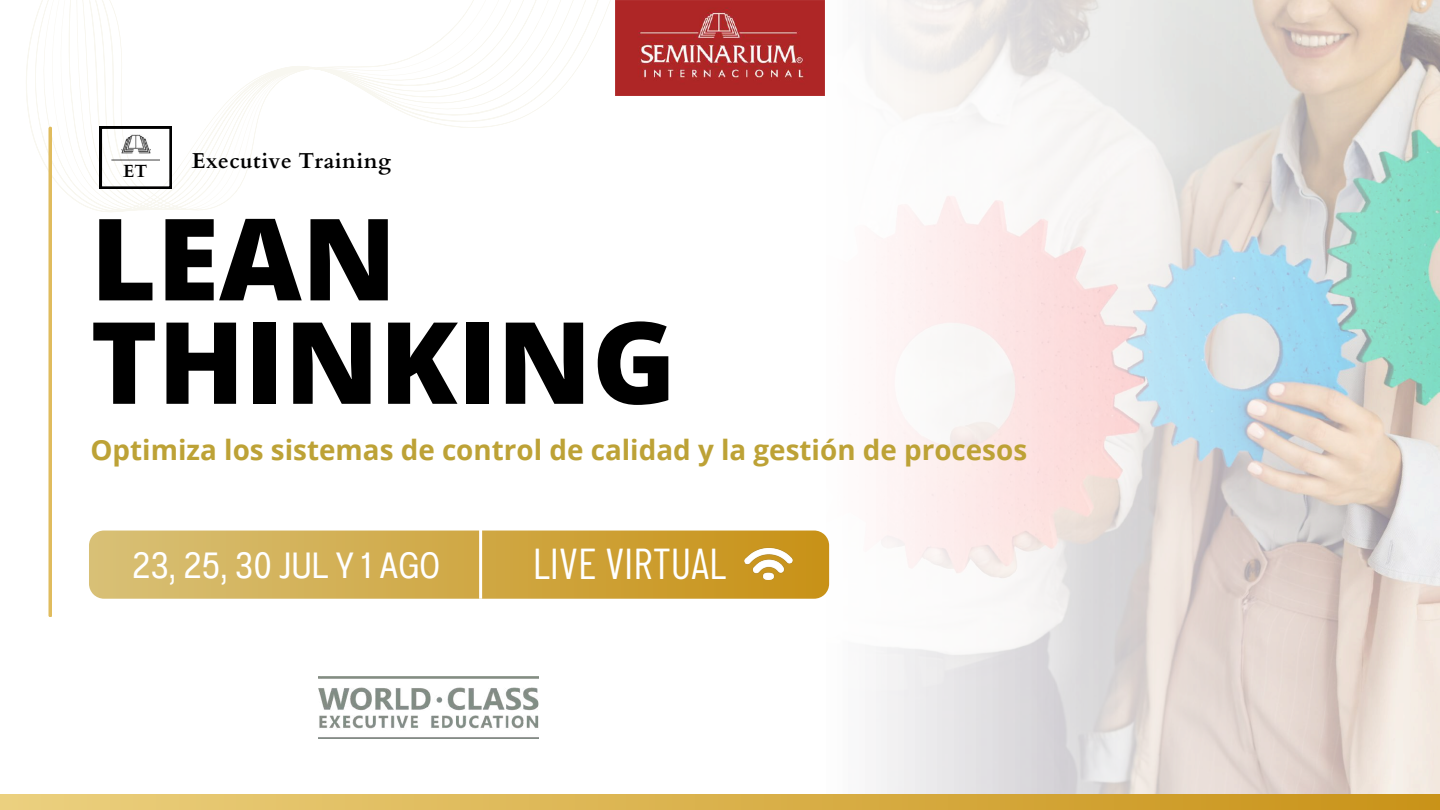
<style>
.page{position:relative;width:1440px;height:810px;background:#fff}
.page>*{position:absolute;margin:0;border:0;box-sizing:border-box;transform-origin:0 0}
.t1{font:800 113.8px/103.4px "Open Sans";color:#000}
.t2{font:43.2px "Barlow Condensed";color:#fff}
.t3{font:36.4px "Anantason Wd 62";color:#fff}
.t4{font:700 27.8px "Open Sans";color:#bda236}
.t5{font:700 21.6px "Cardo";letter-spacing:.02em;color:#000}
.t6{font:700 17.6px "Cardo";color:#000}
</style>
<div class="page">
<img style="left:48px;top:0;width:1392px;height:794px">
<svg style="left:26px;top:0;width:700px;height:378px"></svg>
<img style="left:319px;top:677px;width:220px;height:62px">
<img style="left:615px;top:0;width:210px;height:96px">
<div style="left:0;top:794px;width:1440px;height:16px;background:linear-gradient(to right,#ebd07f,#c99318)"></div>
<svg style="left:48px;top:127px;width:4px;height:490px;background:#e3c471"></svg>
<svg style="left:100px;top:127px;width:72px;height:62px"></svg>
<img style="left:122px;top:134px;width:28px;height:20px">
<hr style="left:111px;top:160px;width:49px;height:1px;background:#000">
<svg style="left:89px;top:531px;width:740px;height:68px;background:#d0aa49"></svg>
<hr style="left:479px;top:502px;width:3px;height:97px;background:#fff">
<img style="left:744px;top:545px;width:48px;height:35px">
<p class="t6" style="left:123px;top:160px;width:26px">ET</p>
<p class="t5" style="left:192px;top:147px;width:201px">Executive Training</p>
<h1 class="t1" style="left:90px;top:205px;width:587px">LEAN<br>THINKING</h1>
<p class="t4" style="left:90px;top:431px;width:938px">Optimiza los sistemas de control de calidad y la gestión de procesos</p>
<h3 class="t3" style="left:132px;top:545px;width:310px">23, 25, 30 JUL Y 1 AGO</h3>
<h2 class="t2" style="left:533px;top:536px;width:195px">LIVE VIRTUAL</h2>
</div>
